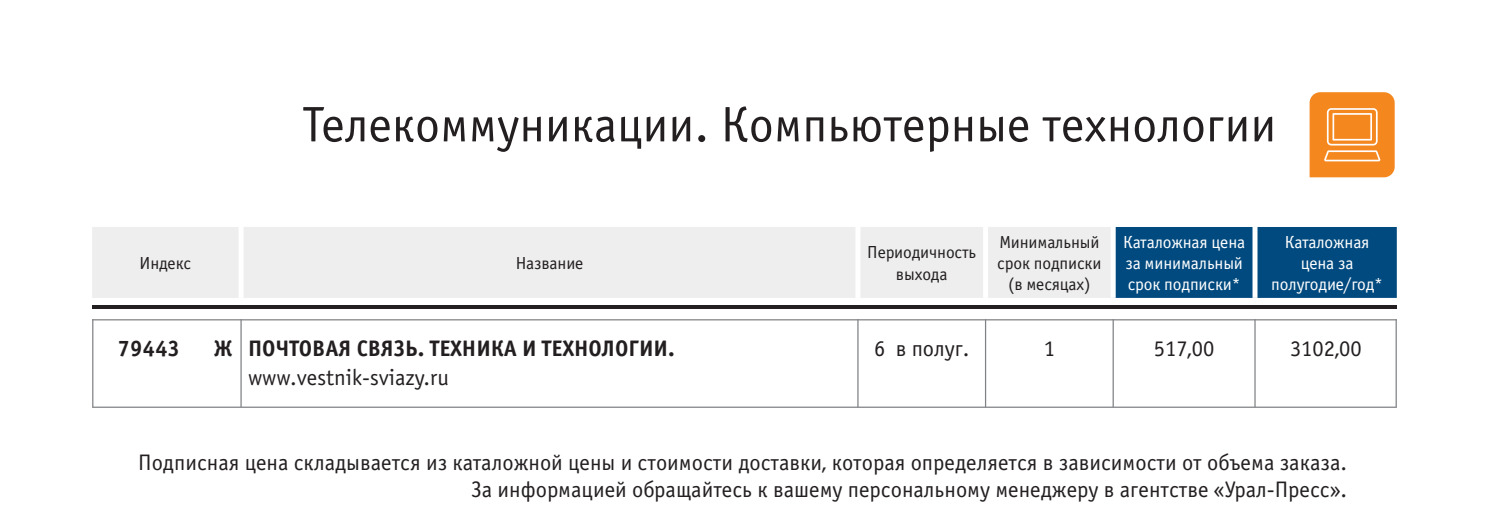
<style>
.page{position:relative;width:1489px;height:532px;background:#fff}
.page>*{position:absolute;margin:0;border:0;box-sizing:border-box;transform-origin:0 0}
.t1{font:50px "Officina Sans C";color:#231f20}
.t2{font:22.5px/27px "Officina Sans C";color:#231f20;text-align:right}
.t3{font:700 22.5px "Officina Sans C";color:#231f20}
.t4{font:17.5px/21.2px "Officina Sans C";letter-spacing:-.01em;color:#fff}
.t5{font:17.5px/21.2px "Officina Sans C";letter-spacing:-.01em;color:#231f20;text-align:center}
</style>
<div class="page">
<div style="left:92px;top:227px;width:1018px;height:71px;background:#eeeeef"></div>
<div style="left:1115px;top:227px;width:281px;height:71px;background:#004a7f"></div>
<div style="left:238px;top:227px;width:5px;height:71px;background:#fff"></div>
<div style="left:855px;top:227px;width:5px;height:71px;background:#fff"></div>
<div style="left:983px;top:227px;width:5px;height:71px;background:#fff"></div>
<div style="left:1252px;top:227px;width:5px;height:71px;background:#fff"></div>
<hr style="left:92px;top:319px;width:1px;height:88px;background:#808285">
<hr style="left:92px;top:319px;width:1304px;height:1px;background:#808285">
<hr style="left:1395px;top:319px;width:1px;height:88px;background:#808285">
<hr style="left:1254px;top:319px;width:1px;height:88px;background:#808285">
<hr style="left:1112px;top:319px;width:1px;height:88px;background:#808285">
<hr style="left:984px;top:319px;width:2px;height:88px;background:#808285">
<hr style="left:857px;top:319px;width:1px;height:88px;background:#808285">
<hr style="left:240px;top:319px;width:2px;height:88px;background:#808285">
<hr style="left:92px;top:305px;width:1304px;height:3px;background:#231f20">
<svg style="left:1309px;top:92px;width:85px;height:85px;background:#f69438"></svg>
<hr style="left:92px;top:406px;width:1304px;height:1px;background:#808285">
<h1 class="t1" style="left:302px;top:97px;width:975px">Телекоммуникации. Компьютерные технологии</h1>
<p class="t5" style="left:139px;top:253px;width:53px">Индекс</p>
<p class="t5" style="left:515px;top:253px;width:69px">Название</p>
<p class="t5" style="left:867px;top:242px;width:110px">Периодичность выхода</p>
<p class="t5" style="left:997px;top:231px;width:106px">Минимальный срок подписки (в месяцах)</p>
<p class="t4" style="left:1123px;top:231px;width:123px">Каталожная цена за минимальный срок подписки*</p>
<p class="t4" style="left:1271px;top:231px;width:113px;text-align:center">Каталожная цена за полугодие/год*</p>
<p class="t3" style="left:118px;top:335px;width:64px">79443</p>
<p class="t3" style="left:214px;top:335px;width:462px">Ж ПОЧТОВАЯ СВЯЗЬ. ТЕХНИКА И ТЕХНОЛОГИИ.</p>
<p class="t2" style="left:248px;top:364px;width:202px">www.vestnik-sviazy.ru</p>
<p class="t2" style="left:874px;top:335px;width:97px">6 в полуг.</p>
<p class="t2" style="left:1043px;top:335px;width:13px">1</p>
<p class="t2" style="left:1153px;top:335px;width:62px">517,00</p>
<p class="t2" style="left:1289px;top:335px;width:73px">3102,00</p>
<p class="t2" style="left:138px;top:449px;width:1210px">Подписная цена складывается из каталожной цены и стоимости доставки, которая определяется в зависимости от объема заказа.<br>За информацией обращайтесь к вашему персональному менеджеру в агентстве «Урал-Пресс».</p>
</div>
